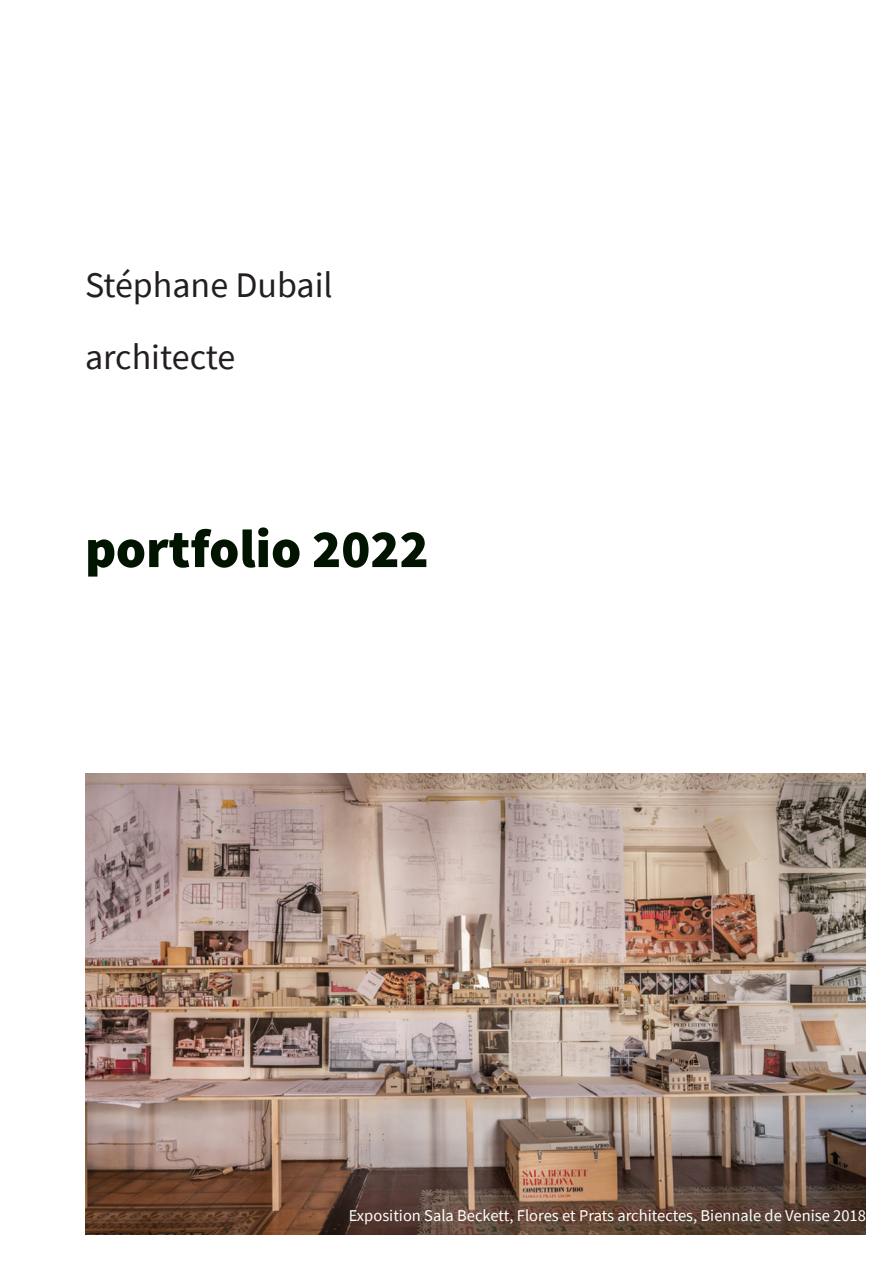
<style>
.page{position:relative;width:893px;height:1263px;background:#fff}
.page>*{position:absolute;margin:0;border:0;box-sizing:border-box;transform-origin:0 0}
.t1{font:54px "Source Sans Variable";letter-spacing:.07em;color:#001400}
.t2{font:36px "Source Sans Pro";color:#231f20}
.t3{font:16.5px "Source Sans Pro";color:#fff}
</style>
<div class="page">
<img style="left:85px;top:774px;width:781px;height:460px">
<p class="t2" style="left:85px;top:262px;width:249px">Stéphane Dubail</p>
<p class="t2" style="left:85px;top:334px;width:152px">architecte</p>
<p class="t1" style="left:85px;top:516px;width:341px">portfolio 2022</p>
<p class="t3" style="left:349px;top:1205px;width:519px">Exposition Sala Beckett, Flores et Prats architectes, Biennale de Venise 2018</p>
</div>
